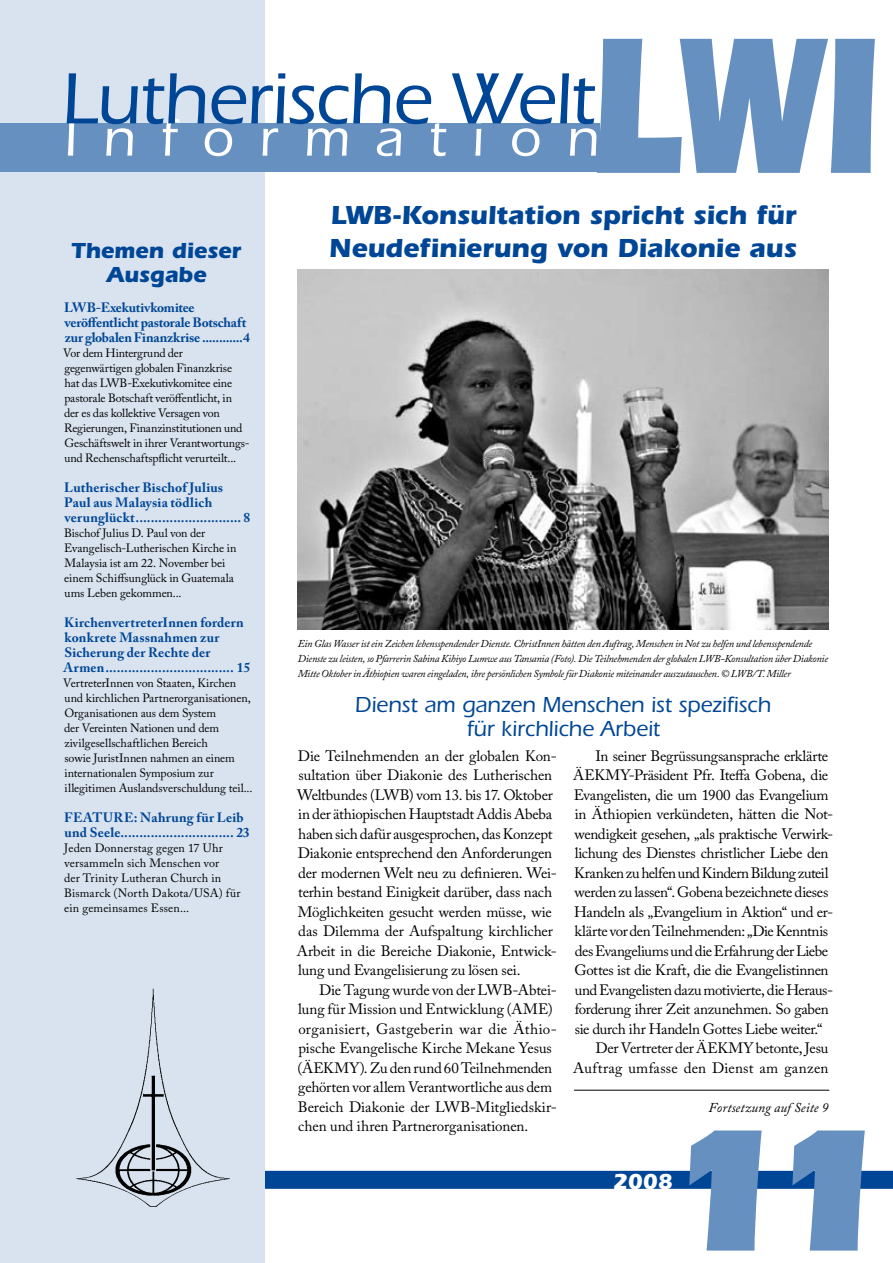
<style>
.page{position:relative;width:893px;height:1263px;background:#fff}
.page>*{position:absolute;margin:0;border:0;box-sizing:border-box;transform-origin:0 0}
.t1{font:900 201px "Itc Eras";color:#6690c0;scale:.73 1}
.t2{font:900 180px "Itc Eras";color:#6690c0}
.t3{font:500 75px "Itc Eras";letter-spacing:-.015em;color:#004696}
.t4{font:500 54px "Itc Eras";letter-spacing:.47em;color:#fff}
.t5{font:700 27px/33px "Itc Eras";letter-spacing:-.005em;color:#004696}
.t6{font:500 22.5px/24px "Itc Eras";letter-spacing:-.005em;color:#004696;text-align:center}
.t7{font:700 22.5px/24px "Itc Eras";color:#004696;text-align:center}
.t8{font:700 22.5px "Itc Eras";color:#fff}
.t9{font:15px/19.5px "Adobe Caslon Pro";letter-spacing:-.015em;color:#000}
.t10{font:15px "Adobe Caslon Pro";letter-spacing:-.035em;color:#000}
.t11{font:15px "Adobe Caslon Pro";letter-spacing:.02em;color:#000}
.t12{font:700 13.5px/15px "Adobe Caslon Pro";letter-spacing:.01em;color:#004696}
.t13{font:700 13.5px/15px "Adobe Caslon Pro";letter-spacing:-.015em;color:#004696}
.t14{font:italic 13.5px "Adobe Caslon Pro";letter-spacing:.01em;color:#000}
.t15{font:12px/15px "Adobe Caslon Pro";letter-spacing:-.005em;color:#000}
.t16{font:12px/15px "Adobe Caslon Pro";letter-spacing:.015em;color:#000}
.t17{font:italic 10.5px/15px "Adobe Caslon Pro";letter-spacing:-.025em;color:#000}
</style>
<div class="page">
<div style="left:64px;top:1171px;width:829px;height:18px;background:#004696"></div>
<div style="left:0;top:0;width:265px;height:1263px;background:#d9e3ef"></div>
<img style="left:75px;top:988px;width:155px;height:219px">
<div style="left:0;top:123px;width:600px;height:49px;background:#6690c0"></div>
<hr style="left:574px;top:1090px;width:255px;height:1px;background:#000">
<img style="left:298px;top:269px;width:531px;height:360px">
<h1 class="t1" style="left:588px;top:-8px;width:401px">LWI</h1>
<h3 class="t3" style="left:61px;top:57px;width:535px">Lutherische Welt</h3>
<h3 class="t4" style="left:64px;top:108px;width:536px">Information</h3>
<h3 class="t7" style="left:72px;top:238px;width:171px">Themen dieser<br>Ausgabe</h3>
<p class="t13" style="left:64px;top:300px;width:187px">LWB-Exekutivkomitee veröffentlicht pastorale Botschaft zur globalen Finanzkrise ............4</p>
<p class="t15" style="left:63px;top:345px;width:188px">Vor dem Hintergrund der gegenwärtigen globalen Finanzkrise<br>hat das LWB-Exekutivkomitee eine pastorale Botschaft veröffentlicht, in<br>der es das kollektive Versagen von Regierungen, Finanzinstitutionen und Geschäftswelt in ihrer Verantwortungs&shy;und Rechenschaftspflicht verurteilt...</p>
<p class="t12" style="left:64px;top:480px;width:187px">Lutherischer Bischof Julius<br>Paul aus Malaysia tödlich verunglückt............................ 8</p>
<p class="t15" style="left:64px;top:525px;width:174px">Bischof Julius D. Paul von der<br>Evangelisch-Lutherischen Kirche in<br>Malaysia ist am 22. November bei einem Schiffsunglück in Guatemala ums Leben gekommen...</p>
<p class="t12" style="left:63px;top:615px;width:189px">KirchenvertreterInnen fordern konkrete Massnahmen zur<br>Sicherung der Rechte der<br>Armen.................................. 15</p>
<p class="t15" style="left:63px;top:675px;width:191px">VertreterInnen von Staaten, Kirchen und kirchlichen Partnerorganisationen, Organisationen aus dem System<br>der Vereinten Nationen und dem zivilgesellschaftlichen Bereich<br>sowie JuristInnen nahmen an einem internationalen Symposium zur illegitimen Auslandsverschuldung teil...</p>
<p class="t12" style="left:64px;top:810px;width:187px">FEATURE: Nahrung für Leib und Seele.............................. 23</p>
<p class="t16" style="left:64px;top:840px;width:178px">Jeden Donnerstag gegen 17 Uhr versammeln sich Menschen vor<br>der Trinity Lutheran Church in<br>Bismarck (North Dakota/USA) für ein gemeinsames Essen...</p>
<h3 class="t5" style="left:329px;top:199px;width:469px">LWB-Konsultation spricht sich für<br>Neudefinierung von Diakonie aus</h3>
<p class="t17" style="left:298px;top:636px;width:532px">Ein Glas Wasser ist ein Zeichen lebensspendender Dienste. ChristInnen hätten den Auftrag, Menschen in Not zu helfen und lebensspendende<br>Dienste zu leisten, so Pfarrerin Sabina Kihiyo Lumwe aus Tansania (Foto). Die Teilnehmenden der globalen LWB-Konsultation über Diakonie<br>Mitte Oktober in Äthiopien waren eingeladen, ihre persönlichen Symbole für Diakonie miteinander auszutauschen. © LWB/T. Miller</p>
<h3 class="t6" style="left:355px;top:692px;width:418px">Dienst am ganzen Menschen ist spezifisch für kirchliche Arbeit</h3>
<p class="t9" style="left:297px;top:746px;width:261px">Die Teilnehmenden an der globalen Kon&shy;sultation über Diakonie des Lutherischen Weltbundes (LWB) vom 13. bis 17. Oktober in der äthiopischen Hauptstadt Addis Abeba haben sich dafür ausgesprochen, das Konzept Diakonie entsprechend den Anforderungen der modernen Welt neu zu definieren. Wei&shy;terhin bestand Einigkeit darüber, dass nach Möglichkeiten gesucht werden müsse, wie das Dilemma der Aufspaltung kirchlicher Arbeit in die Bereiche Diakonie, Entwick&shy;lung und Evangelisierung zu lösen sei.</p>
<p class="t9" style="left:298px;top:980px;width:261px;text-indent:22px">Die Tagung wurde von der LWB-Abtei&shy;lung für Mission und Entwicklung (AME) organisiert, Gastgeberin war die Äthio&shy;pische Evangelische Kirche Mekane Yesus (ÄEKMY). Zu den rund 60 Teilnehmenden gehörten vor allem Verantwortliche aus dem Bereich Diakonie der LWB-Mitgliedskir&shy;chen und ihren Partnerorganisationen.</p>
<p class="t9" style="left:595px;top:746px;width:234px">In seiner Begrüssungsansprache erklärte</p>
<p class="t9" style="left:573px;top:765px;width:256px">ÄEKMY-Präsident Pfr. Iteffa Gobena, die</p>
<p class="t9" style="left:574px;top:785px;width:256px">Evangelisten, die um 1900 das Evangelium</p>
<p class="t9" style="left:575px;top:804px;width:260px">in Äthiopien verkündeten, hätten die Not-</p>
<p class="t9" style="left:575px;top:824px;width:260px">wendigkeit gesehen, „als praktische Verwirk-</p>
<p class="t9" style="left:575px;top:843px;width:255px">lichung des Dienstes christlicher Liebe den</p>
<p class="t9" style="left:574px;top:863px;width:256px">Kranken zu helfen und Kindern Bildung zuteil</p>
<p class="t9" style="left:575px;top:882px;width:255px">werden zu lassen“. Gobena bezeichnete dieses</p>
<p class="t9" style="left:574px;top:902px;width:261px">Handeln als „Evangelium in Aktion“ und er-</p>
<p class="t10" style="left:575px;top:922px;width:255px">klärte vor den Teilnehmenden: „Die Kenntnis</p>
<p class="t9" style="left:575px;top:941px;width:255px">des Evangeliums und die Erfahrung der Liebe</p>
<p class="t9" style="left:574px;top:960px;width:256px">Gottes ist die Kraft, die die Evangelistinnen</p>
<p class="t9" style="left:575px;top:980px;width:260px">und Evangelisten dazu motivierte, die Heraus-</p>
<p class="t9" style="left:575px;top:999px;width:255px">forderung ihrer Zeit anzunehmen. So gaben</p>
<p class="t9" style="left:575px;top:1019px;width:249px">sie durch ihr Handeln Gottes Liebe weiter.“</p>
<p class="t9" style="left:595px;top:1038px;width:235px">Der Vertreter der ÄEKMY betonte, Jesu</p>
<p class="t11" style="left:573px;top:1059px;width:257px">Auftrag umfasse den Dienst am ganzen</p>
<p class="t14" style="left:708px;top:1099px;width:112px">Fortsetzung auf Seite</p>
<h3 class="t8" style="left:613px;top:1169px;width:62px">2008</h3>
<h2 class="t2" style="left:665px;top:1088px;width:235px">11</h2>
</div>
